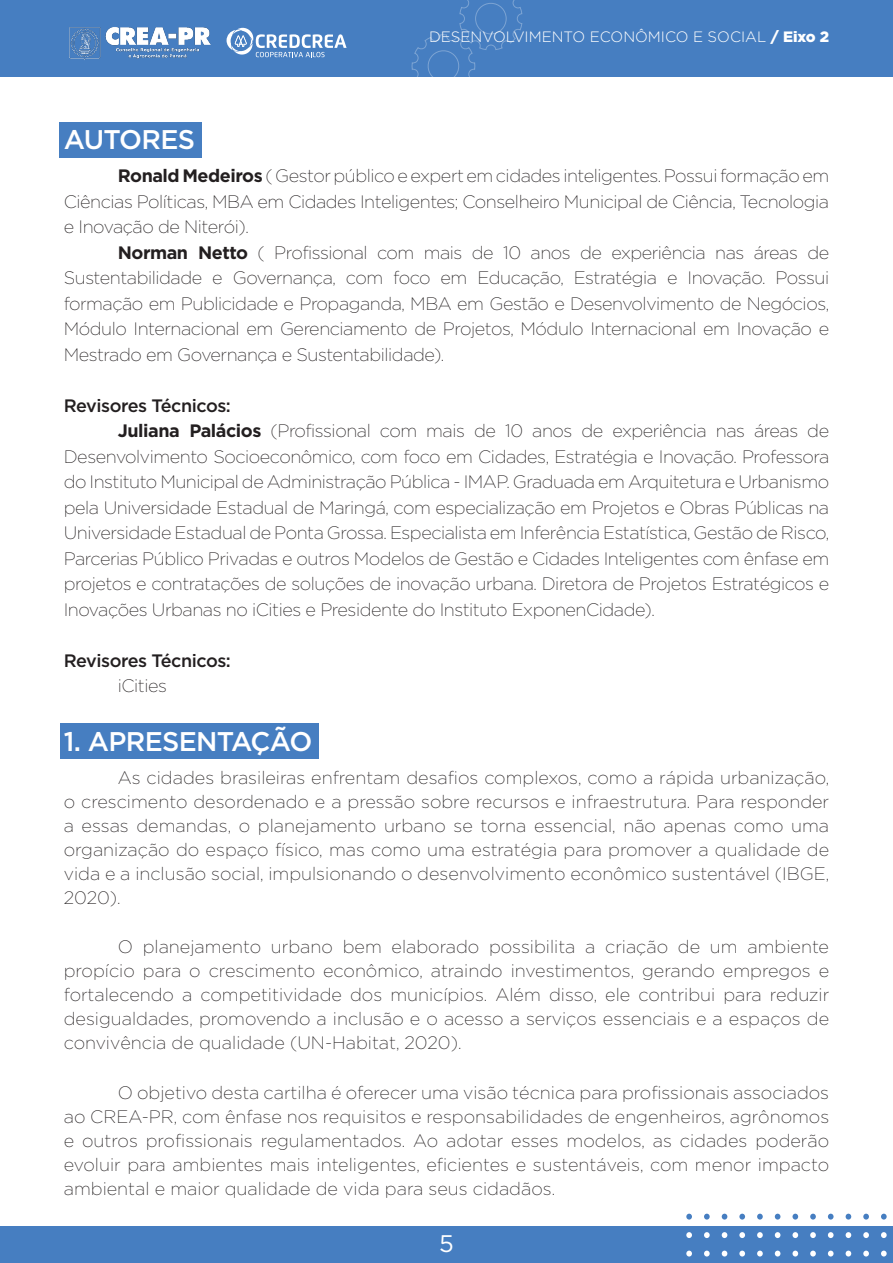
<style>
.page{position:relative;width:893px;height:1263px;background:#fff}
.page>*{position:absolute;margin:0;border:0;box-sizing:border-box;transform-origin:0 0}
.t1{font:500 27px "Gotham";letter-spacing:-.025em;color:#fff}
.t2{font:24px "Gotham";color:#fff}
.t3{font:200 18px/24px "Gotham";letter-spacing:-.025em;color:#231f20;text-align:justify}
.t4{font:500 18px "Gotham";letter-spacing:-.025em;color:#231f20}
.t5{font:300 15px "Gotham";color:#fff}
.s1{font-weight:900}
.s2{font-weight:700}
</style>
<div class="page">
<div style="left:60px;top:122px;width:142px;height:35px;background:#467ec1"></div>
<div style="left:60px;top:723px;width:259px;height:36px;background:#467ec1"></div>
<div style="left:0;top:0;width:893px;height:77px;background:#467ec1"></div>
<div style="left:0;top:1226px;width:893px;height:37px;background:#467ec1"></div>
<svg style="left:412px;top:0;width:111px;height:77px"></svg>
<svg style="left:881px;top:1250px;width:6px;height:6px"></svg>
<svg style="left:863px;top:1250px;width:6px;height:6px"></svg>
<svg style="left:846px;top:1250px;width:5px;height:6px"></svg>
<svg style="left:828px;top:1250px;width:5px;height:6px"></svg>
<svg style="left:810px;top:1250px;width:6px;height:6px"></svg>
<svg style="left:792px;top:1250px;width:6px;height:6px"></svg>
<svg style="left:775px;top:1250px;width:5px;height:6px"></svg>
<svg style="left:757px;top:1250px;width:6px;height:6px"></svg>
<svg style="left:739px;top:1250px;width:6px;height:6px"></svg>
<svg style="left:722px;top:1250px;width:5px;height:6px"></svg>
<svg style="left:704px;top:1250px;width:6px;height:6px"></svg>
<svg style="left:686px;top:1250px;width:6px;height:6px"></svg>
<svg style="left:881px;top:1232px;width:6px;height:6px"></svg>
<svg style="left:863px;top:1232px;width:6px;height:6px"></svg>
<svg style="left:846px;top:1232px;width:5px;height:6px"></svg>
<svg style="left:828px;top:1232px;width:5px;height:6px"></svg>
<svg style="left:810px;top:1232px;width:6px;height:6px"></svg>
<svg style="left:792px;top:1232px;width:6px;height:6px"></svg>
<svg style="left:775px;top:1232px;width:5px;height:6px"></svg>
<svg style="left:757px;top:1232px;width:6px;height:6px"></svg>
<svg style="left:739px;top:1232px;width:6px;height:6px"></svg>
<svg style="left:722px;top:1232px;width:5px;height:6px"></svg>
<svg style="left:704px;top:1232px;width:6px;height:6px"></svg>
<svg style="left:686px;top:1232px;width:6px;height:6px"></svg>
<svg style="left:881px;top:1214px;width:6px;height:5px"></svg>
<svg style="left:863px;top:1214px;width:6px;height:5px"></svg>
<svg style="left:846px;top:1214px;width:5px;height:5px"></svg>
<svg style="left:828px;top:1214px;width:5px;height:5px"></svg>
<svg style="left:810px;top:1214px;width:6px;height:5px"></svg>
<svg style="left:792px;top:1214px;width:6px;height:5px"></svg>
<svg style="left:775px;top:1214px;width:5px;height:5px"></svg>
<svg style="left:757px;top:1214px;width:6px;height:5px"></svg>
<svg style="left:739px;top:1214px;width:6px;height:5px"></svg>
<svg style="left:722px;top:1214px;width:5px;height:5px"></svg>
<svg style="left:704px;top:1214px;width:6px;height:5px"></svg>
<svg style="left:686px;top:1214px;width:6px;height:5px"></svg>
<img style="left:69px;top:27px;width:142px;height:33px">
<svg style="left:227px;top:28px;width:120px;height:29px"></svg>
<p class="t5" style="left:429px;top:27px;width:402px">DESENVOLVIMENTO ECONÔMICO E SOCIAL <span class="s1">/ Eixo 2</span></p>
<h1 class="t1" style="left:64px;top:122px;width:133px">AUTORES</h1>
<p class="t3" style="left:64px;top:163px;width:767px;line-height:25.5px;text-indent:54px"><span class="s2">Ronald Medeiros</span> ( Gestor público e expert em cidades inteligentes. Possui formação em Ciências Políticas, MBA em Cidades Inteligentes; Conselheiro Municipal de Ciência, Tecnologia e Inovação de Niterói).</p>
<p class="t3" style="left:64px;top:239px;width:767px;line-height:25.5px;text-indent:54px"><span class="s2">Norman Netto</span> ( Profissional com mais de 10 anos de experiência nas áreas de Sustentabilidade e Governança, com foco em Educação, Estratégia e Inovação. Possui formação em Publicidade e Propaganda, MBA em Gestão e Desenvolvimento de Negócios, Módulo Internacional em Gerenciamento de Projetos, Módulo Internacional em Inovação e Mestrado em Governança e Sustentabilidade).</p>
<p class="t4" style="left:64px;top:393px;width:169px">Revisores Técnicos:</p>
<p class="t3" style="left:118px;top:419px;width:713px"><span class="s2">Juliana Palácios</span> (Profissional com mais de 10 anos de experiência nas áreas de</p>
<p class="t3" style="left:64px;top:444px;width:767px">Desenvolvimento Socioeconômico, com foco em Cidades, Estratégia e Inovação. Professora</p>
<p class="t3" style="left:64px;top:470px;width:767px">do Instituto Municipal de Administração Pública - IMAP. Graduada em Arquitetura e Urbanismo</p>
<p class="t3" style="left:64px;top:495px;width:767px">pela Universidade Estadual de Maringá, com especialização em Projetos e Obras Públicas na</p>
<p class="t3" style="left:64px;top:521px;width:767px">Universidade Estadual de Ponta Grossa. Especialista em Inferência Estatística, Gestão de Risco,</p>
<p class="t3" style="left:64px;top:546px;width:767px">Parcerias Público Privadas e outros Modelos de Gestão e Cidades Inteligentes com ênfase em</p>
<p class="t3" style="left:64px;top:572px;width:767px">projetos e contratações de soluções de inovação urbana. Diretora de Projetos Estratégicos e</p>
<p class="t3" style="left:64px;top:597px;width:593px">Inovações Urbanas no iCities e Presidente do Instituto ExponenCidade).</p>
<p class="t4" style="left:64px;top:648px;width:169px">Revisores Técnicos:</p>
<p class="t3" style="left:118px;top:674px;width:51px">iCities</p>
<h1 class="t1" style="left:64px;top:723px;width:250px">1. APRESENTAÇÃO</h1>
<p class="t3" style="left:64px;top:765px;width:767px;text-indent:54px">As cidades brasileiras enfrentam desafios complexos, como a rápida urbanização, o crescimento desordenado e a pressão sobre recursos e infraestrutura. Para responder a essas demandas, o planejamento urbano se torna essencial, não apenas como uma organização do espaço físico, mas como uma estratégia para promover a qualidade de vida e a inclusão social, impulsionando o desenvolvimento econômico sustentável (IBGE, 2020).</p>
<p class="t3" style="left:64px;top:934px;width:767px;text-indent:54px">O planejamento urbano bem elaborado possibilita a criação de um ambiente propício para o crescimento econômico, atraindo investimentos, gerando empregos e fortalecendo a competitividade dos municípios. Além disso, ele contribui para reduzir desigualdades, promovendo a inclusão e o acesso a serviços essenciais e a espaços de convivência de qualidade (UN-Habitat, 2020).</p>
<p class="t3" style="left:64px;top:1080px;width:767px;text-indent:54px">O objetivo desta cartilha é oferecer uma visão técnica para profissionais associados ao CREA-PR, com ênfase nos requisitos e responsabilidades de engenheiros, agrônomos e outros profissionais regulamentados. Ao adotar esses modelos, as cidades poderão evoluir para ambientes mais inteligentes, eficientes e sustentáveis, com menor impacto ambiental e maior qualidade de vida para seus cidadãos.</p>
<h2 class="t2" style="left:439px;top:1228px;width:16px">5</h2>
</div>
